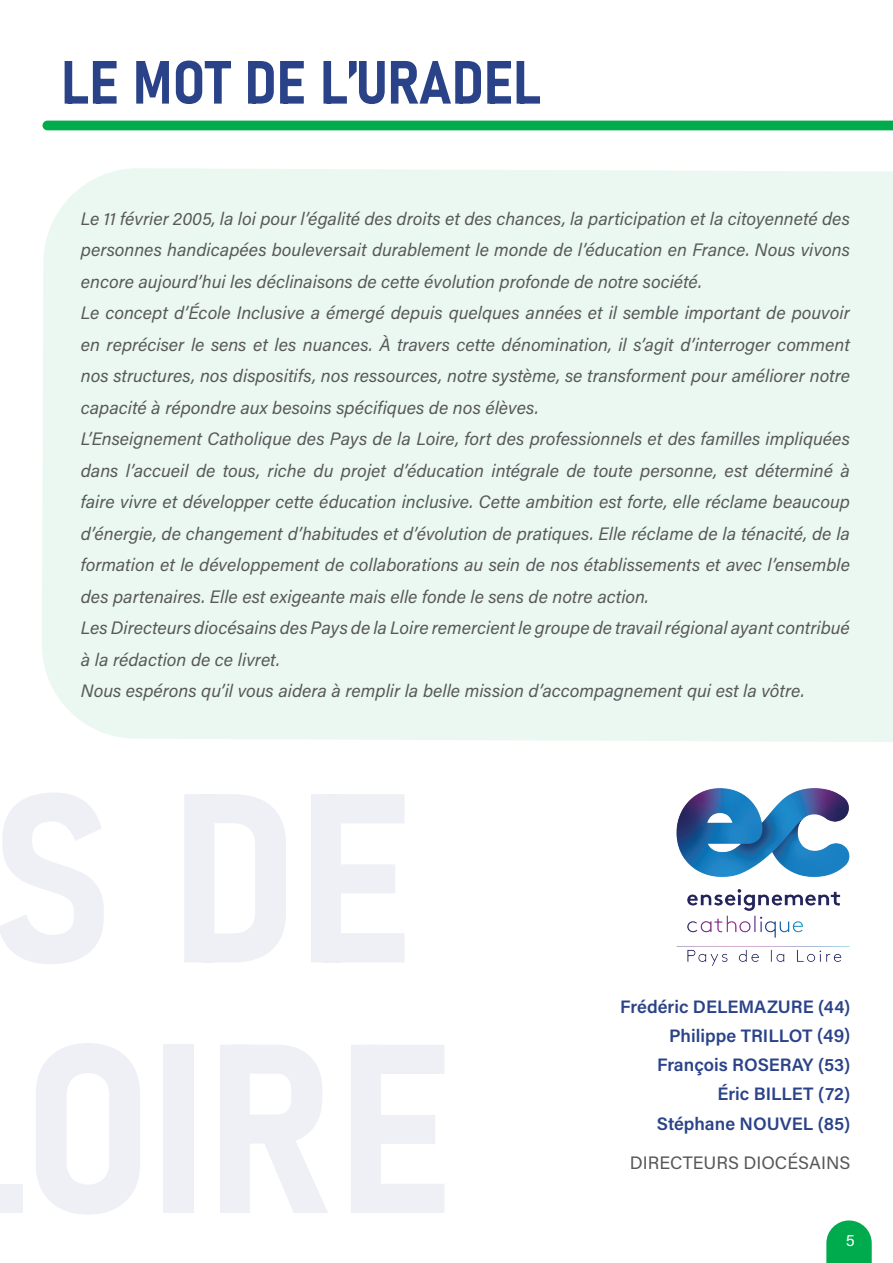
<style>
.page{position:relative;width:893px;height:1263px;background:#fff}
.page>*{position:absolute;margin:0;border:0;box-sizing:border-box;transform-origin:0 0}
.t1{font:60px "Bahnschrift";color:#2a4288}
.t2{font:italic 18px/31.5px "Acumin Pro";color:#57585a}
.t3{font:600 18px/29.2px "Acumin Pro";color:#2a4288;text-align:right}
.t4{font:18px "Acumin Pro";color:#57585a}
.t5{font:16.5px "Acumin Pro";color:#fff}
</style>
<div class="page">
<svg style="left:826px;top:1220px;width:46px;height:43px;background:#23b665"></svg>
<div style="left:42px;top:168px;width:851px;height:574px;background:#ebf8f1"></div>
<div style="left:43px;top:121px;width:850px;height:9px;background:#00ab4d"></div>
<img style="left:676px;top:788px;width:174px;height:178px">
<div style="left:811px;top:915px;width:31px;height:22px;background:#fff"></div>
<h1 class="t1" style="left:61px;top:37px;width:482px">LE MOT DE L’URADEL</h1>
<p class="t2" style="left:81px;top:202px;width:771px">Le 11 février 2005, la loi pour l’égalité des droits et des chances, la participation et la citoyenneté des personnes handicapées bouleversait durablement le monde de l’éducation en France. Nous vivons encore aujourd’hui les déclinaisons de cette évolution profonde de notre société.<br>Le concept d’École Inclusive a émergé depuis quelques années et il semble important de pouvoir en repréciser le sens et les nuances. À travers cette dénomination, il s’agit d’interroger comment nos structures, nos dispositifs, nos ressources, notre système, se transforment pour améliorer notre capacité à répondre aux besoins spécifiques de nos élèves.<br>L’Enseignement Catholique des Pays de la Loire, fort des professionnels et des familles impliquées dans l’accueil de tous, riche du projet d’éducation intégrale de toute personne, est déterminé à faire vivre et développer cette éducation inclusive. Cette ambition est forte, elle réclame beaucoup d’énergie, de changement d’habitudes et d’évolution de pratiques. Elle réclame de la ténacité, de la formation et le développement de collaborations au sein de nos établissements et avec l’ensemble des partenaires. Elle est exigeante mais elle fonde le sens de notre action.<br>Les Directeurs diocésains des Pays de la Loire remercient le groupe de travail régional ayant contribué à la rédaction de ce livret.<br>Nous espérons qu’il vous aidera à remplir la belle mission d’accompagnement qui est la vôtre.</p>
<p class="t3" style="left:620px;top:991px;width:232px">Frédéric DELEMAZURE (44)<br>Philippe TRILLOT (49)<br>François ROSERAY (53)<br>Éric BILLET (72)<br>Stéphane NOUVEL (85)</p>
<p class="t4" style="left:630px;top:1150px;width:222px">DIRECTEURS DIOCÉSAINS</p>
<p class="t5" style="left:846px;top:1229px;width:10px">5</p>
</div>
